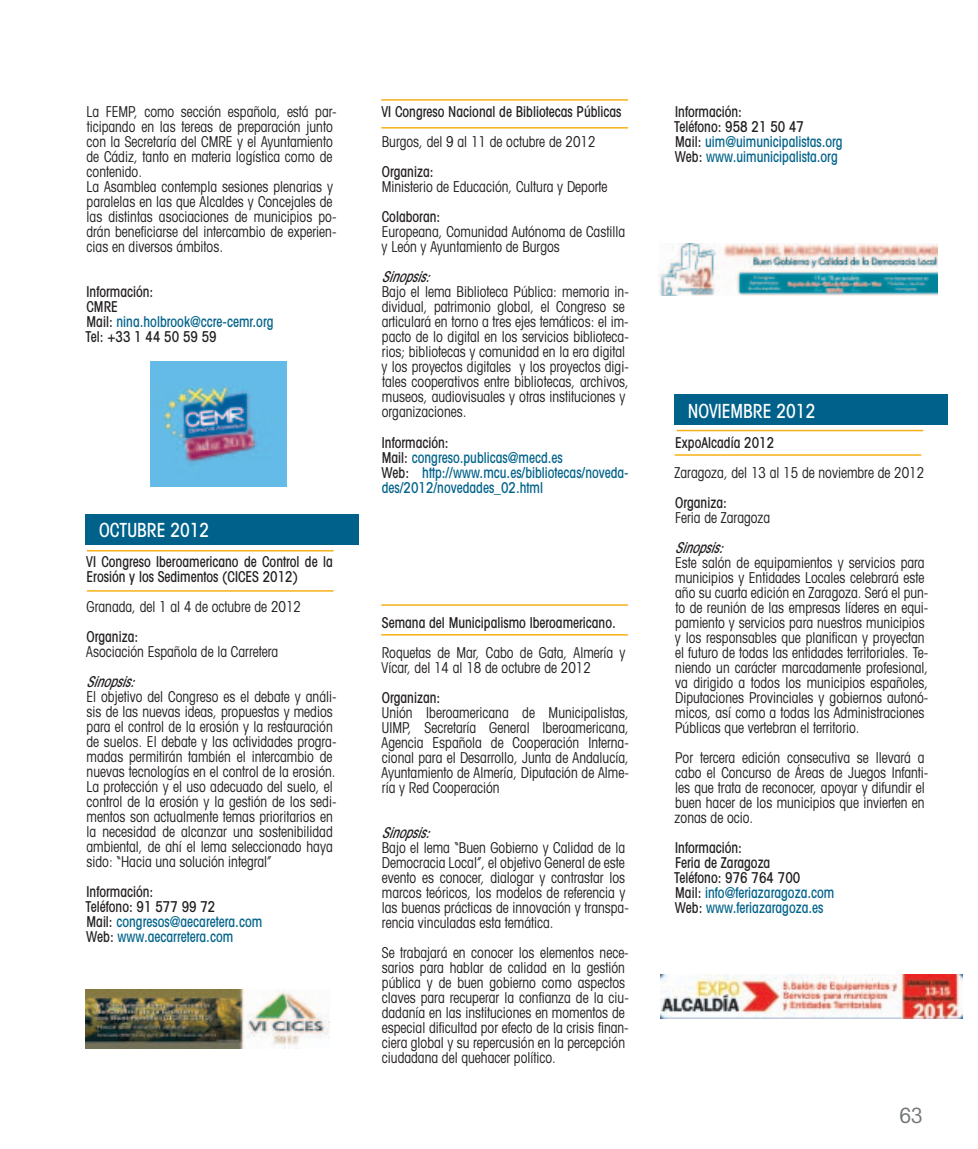
<style>
.page{position:relative;width:978px;height:1149px;background:#fff}
.page>*{position:absolute;margin:0;border:0;box-sizing:border-box;transform-origin:0 0}
.t1{font:condensed 21px "Avant Garde";color:#727773}
.t2{font:500 condensed 19.5px "Avant Garde";color:#fff;scale:.9 1}
.t3{font:condensed 15px/15px "Avant Garde";color:#231f20;scale:.9 1}
.t4{font:500 condensed 15px/15px "Avant Garde";color:#231f20;scale:.9 1}
.t5{font:500 condensed 15px/15px "Avant Garde";color:#00628a;scale:.9 1}
.s1{color:#00628a}
.s2{font-weight:500}
.s3{font-weight:500;font-style:italic}
.s4{color:#231f20}
.s5{font-weight:400}
</style>
<div class="page">
<div style="left:675px;top:394px;width:273px;height:30px;background:#00628a"></div>
<div style="left:85px;top:513px;width:274px;height:31px;background:#00628a"></div>
<hr style="left:87px;top:590px;width:247px;height:1px;background:#f7b118">
<hr style="left:87px;top:550px;width:247px;height:1px;background:#f7b118">
<hr style="left:381px;top:99px;width:247px;height:2px;background:#f7b118">
<hr style="left:381px;top:127px;width:247px;height:1px;background:#f7b118">
<hr style="left:381px;top:604px;width:247px;height:1px;background:#f7b118">
<hr style="left:381px;top:634px;width:247px;height:1px;background:#f7b118">
<img style="left:151px;top:361px;width:136px;height:126px">
<img style="left:85px;top:989px;width:245px;height:58px">
<img style="left:658px;top:243px;width:280px;height:52px">
<img style="left:661px;top:974px;width:301px;height:43px">
<hr style="left:677px;top:429px;width:246px;height:2px;background:#f7b118">
<hr style="left:675px;top:454px;width:246px;height:1px;background:#f7b118">
<p class="t3" style="left:86px;top:103px;width:279px">La FEMP, como sección española, está par&shy;ticipando en las tereas de preparación junto con la Secretaría del CMRE y el Ayuntamiento de Cádiz, tanto en materia logística como de contenido.<br>La Asamblea contempla sesiones plenarias y paralelas en las que Alcaldes y Concejales de las distintas asociaciones de municipios po&shy;drán beneficiarse del intercambio de experien&shy;cias en diversos ámbitos.</p>
<p class="t4" style="left:86px;top:284px;width:210px">Información:<br>CMRE<br>Mail: <span class="s1">nina.holbrook@ccre-cemr.org<br></span>Tel: +33 1 44 50 59 59</p>
<p class="t2" style="left:99px;top:518px;width:124px">OCTUBRE 2012</p>
<p class="t4" style="left:86px;top:554px;width:275px">VI Congreso Iberoamericano de Control de la<br>Erosión y los Sedimentos (CICES 2012)</p>
<p class="t3" style="left:86px;top:591px;width:240px;line-height:30px">Granada, del 1 al 4 de octubre de 2012<br><span class="s2">Organiza:</span></p>
<p class="t3" style="left:86px;top:636px;width:215px;line-height:30px">Asociación Española de la Carretera<br><span class="s3">Sinopsis:</span></p>
<p class="t3" style="left:86px;top:688px;width:279px">El objetivo del Congreso es el debate y análi&shy;sis de las nuevas ideas, propuestas y medios para el control de la erosión y la restauración de suelos. El debate y las actividades progra&shy;madas permitirán también el intercambio de nuevas tecnologías en el control de la erosión.<br>La protección y el uso adecuado del suelo, el control de la erosión y la gestión de los sedi&shy;mentos son actualmente temas prioritarios en la necesidad de alcanzar una sostenibilidad ambiental, de ahí el lema seleccionado haya sido: “Hacia una solución integral”</p>
<p class="t5" style="left:86px;top:884px;width:198px"><span class="s4">Información:<br>Teléfono: 91 577 99 72<br>Mail:</span> congresos@aecaretera.com<br><span class="s4">Web:</span> www.aecarretera.com</p>
<p class="t4" style="left:382px;top:96px;width:268px;line-height:30px">VI Congreso Nacional de Bibliotecas Públicas<br><span class="s5">Burgos, del 9 al 11 de octubre de 2012<br></span>Organiza:</p>
<p class="t3" style="left:382px;top:171px;width:252px;line-height:30px">Ministerio de Educación, Cultura y Deporte<br><span class="s2">Colaboran:</span></p>
<p class="t3" style="left:382px;top:224px;width:272px">Europeana, Comunidad Autónoma de Castilla y León y Ayuntamiento de Burgos</p>
<p class="t3" style="left:382px;top:269px;width:276px"><span class="s3">Sinopsis:<br></span>Bajo el lema Biblioteca Pública: memoria in&shy;dividual, patrimonio global, el Congreso se articulará en torno a tres ejes temáticos: el im&shy;pacto de lo digital en los servicios biblioteca&shy;rios; bibliotecas y comunidad en la era digital y los proyectos digitales y los proyectos digi&shy;tales cooperativos entre bibliotecas, archivos, museos, audiovisuales y otras instituciones y organizaciones.</p>
<p class="t5" style="left:382px;top:434px;width:276px"><span class="s4">Información:<br>Mail:</span> congreso.publicas@mecd.es<br><span class="s4">Web:</span> http://www.mcu.es/bibliotecas/noveda&shy;des/2012/novedades_02.html</p>
<p class="t4" style="left:382px;top:606px;width:272px;line-height:30px">Semana del Municipalismo Iberoamericano.<br><span class="s5">Roquetas de Mar, Cabo de Gata, Almería y</span></p>
<p class="t3" style="left:382px;top:651px;width:234px;line-height:30px">Vícar, del 14 al 18 de octubre de 2012<br><span class="s2">Organizan:</span></p>
<p class="t3" style="left:382px;top:704px;width:276px;text-align:justify">Unión Iberoamericana de Municipalistas, UIMP, Secretaría General Iberoamericana, Agencia Española de Cooperación Interna&shy;cional para el Desarrollo, Junta de Andalucía, Ayuntamiento de Almería, Diputación de Alme&shy;ría y Red Cooperación</p>
<p class="t3" style="left:382px;top:824px;width:276px"><span class="s3">Sinopsis:<br></span>Bajo el lema “Buen Gobierno y Calidad de la Democracia Local”, el objetivo General de este evento es conocer, dialogar y contrastar los marcos teóricos, los modelos de referencia y las buenas prácticas de innovación y transpa&shy;rencia vinculadas esta temática.</p>
<p class="t3" style="left:382px;top:944px;width:276px">Se trabajará en conocer los elementos nece&shy;sarios para hablar de calidad en la gestión pública y de buen gobierno como aspectos claves para recuperar la confianza de la ciu&shy;dadanía en las instituciones en momentos de especial dificultad por efecto de la crisis finan&shy;ciera global y su repercusión en la percepción ciudadana del quehacer político.</p>
<p class="t5" style="left:674px;top:104px;width:189px"><span class="s4">Información:<br>Teléfono: 958 21 50 47<br>Mail:</span> uim@uimunicipalistas.org<br><span class="s4">Web:</span> www.uimunicipalista.org</p>
<p class="t2" style="left:688px;top:398px;width:143px">NOVIEMBRE 2012</p>
<p class="t3" style="left:674px;top:427px;width:279px;line-height:30px"><span class="s2">ExpoAlcadía 2012<br></span>Zaragoza, del 13 al 15 de noviembre de 2012<br><span class="s2">Organiza:</span></p>
<p class="t3" style="left:675px;top:502px;width:107px;line-height:30px">Feria de Zaragoza<br><span class="s3">Sinopsis:</span></p>
<p class="t3" style="left:675px;top:554px;width:283px">Este salón de equipamientos y servicios para municipios y Entidades Locales celebrará este año su cuarta edición en Zaragoza. Será el pun&shy;to de reunión de las empresas líderes en equi&shy;pamiento y servicios para nuestros municipios y los responsables que planifican y proyectan el futuro de todas las entidades territoriales. Te&shy;niendo un carácter marcadamente profesional, va dirigido a todos los municipios españoles, Diputaciones Provinciales y gobiernos autonó&shy;micos, así como a todas las Administraciones Públicas que vertebran el territorio.</p>
<p class="t3" style="left:675px;top:749px;width:283px">Por tercera edición consecutiva se llevará a cabo el Concurso de Áreas de Juegos Infanti&shy;les que trata de reconocer, apoyar y difundir el buen hacer de los municipios que invierten en zonas de ocio.</p>
<p class="t4" style="left:674px;top:839px;width:179px">Información:<br>Feria de Zaragoza<br>Teléfono: 976 764 700<br>Mail: <span class="s1">info@feriazaragoza.com<br></span>Web: <span class="s1">www.feriazaragoza.es</span></p>
<p class="t1" style="left:899px;top:1101px;width:25px">63</p>
</div>
